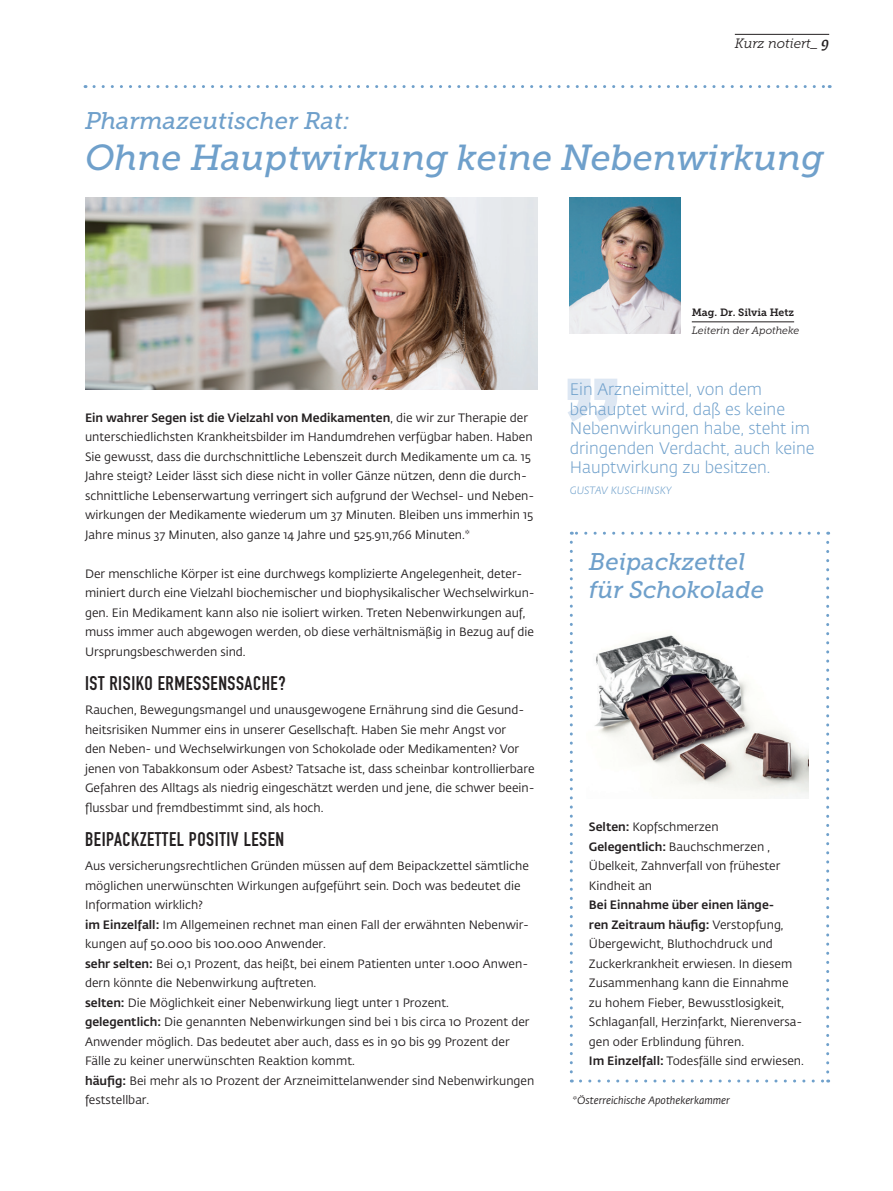
<style>
.page{position:relative;width:893px;height:1191px;background:#fff}
.page>*{position:absolute;margin:0;border:0;box-sizing:border-box;transform-origin:0 0}
.t1{font:900 108px "Arial";color:#dde7f3}
.t2{font:italic 36px "Museo Slab 500";letter-spacing:-.005em;color:#6fa0cb}
.t3{font:italic 24px/28.8px "Museo Slab 500";color:#6fa0cb}
.t4{font:19.5px "DIN Engschrift";letter-spacing:.03em;color:#231f20}
.t5{font:300 16.5px/19.5px "Fedra Sans Std";color:#6fa0cb}
.t6{font:italic 13.5px "Museo Slab 300";color:#231f20}
.t7{font:12px/19.5px "Fedra Sans Std";color:#231f20}
.t8{font:italic 10.5px "Fedra Sans Std";color:#231f20}
.t9{font:italic 10.5px "Museo Slab 300";color:#231f20}
.t10{font:10.5px "Museo Slab 700";color:#231f20}
.t11{font:italic 300 10.5px "Fedra Sans Std";color:#6fa0cb}
.s1{font-family:"Fedra Serif A Std Demi";font-size:15px}
.s2{font-weight:500}
</style>
<div class="page">
<hr style="left:735px;top:34px;width:94px;height:1px;background:#231f20">
<svg style="left:94px;top:85px;width:736px;height:3px"></svg>
<img style="left:85px;top:198px;width:452px;height:191px">
<img style="left:594px;top:635px;width:214px;height:162px">
<svg style="left:570px;top:542px;width:3px;height:540px"></svg>
<svg style="left:580px;top:1079px;width:249px;height:3px"></svg>
<svg style="left:826px;top:531px;width:3px;height:541px"></svg>
<svg style="left:571px;top:531px;width:247px;height:3px"></svg>
<img style="left:570px;top:198px;width:110px;height:136px">
<hr style="left:692px;top:321px;width:102px;height:1px;background:#231f20">
<p class="t6" style="left:735px;top:36px;width:96px">Kurz notiert_ <span class="s1">9</span></p>
<h3 class="t3" style="left:85px;top:107px;width:266px">Pharmazeutischer Rat:</h3>
<h2 class="t2" style="left:85px;top:137px;width:740px">Ohne Hauptwirkung keine Nebenwirkung</h2>
<p class="t7" style="left:85px;top:408px;width:451px"><span class="s2">Ein wahrer Segen ist die Vielzahl von Medikamenten</span>, die wir zur Therapie der unterschiedlichsten Krankheitsbilder im Handumdrehen verfügbar haben. Haben Sie gewusst, dass die durchschnittliche Lebenszeit durch Medikamente um ca. 15<br>Jahre steigt? Leider lässt sich diese nicht in voller Gänze nützen, denn die durch&shy;schnittliche Lebenserwartung verringert sich aufgrund der Wechsel- und Neben&shy;wirkungen der Medikamente wiederum um 37 Minuten. Bleiben uns immerhin 15<br>Jahre minus 37 Minuten, also ganze 14 Jahre und 525.911,766 Minuten.*</p>
<p class="t7" style="left:85px;top:564px;width:451px">Der menschliche Körper ist eine durchwegs komplizierte Angelegenheit, deter&shy;miniert durch eine Vielzahl biochemischer und biophysikalischer Wechselwirkun&shy;gen. Ein Medikament kann also nie isoliert wirken. Treten Nebenwirkungen auf, muss immer auch abgewogen werden, ob diese verhältnismäßig in Bezug auf die Ursprungsbeschwerden sind.</p>
<h3 class="t4" style="left:85px;top:672px;width:202px">IST RISIKO ERMESSENSSACHE?</h3>
<p class="t7" style="left:85px;top:700px;width:451px">Rauchen, Bewegungsmangel und unausgewogene Ernährung sind die Gesund&shy;heitsrisiken Nummer eins in unserer Gesellschaft. Haben Sie mehr Angst vor<br>den Neben- und Wechselwirkungen von Schokolade oder Medikamenten? Vor jenen von Tabakkonsum oder Asbest? Tatsache ist, dass scheinbar kontrollierbare Gefahren des Alltags als niedrig eingeschätzt werden und jene, die schwer beein&shy;flussbar und fremdbestimmt sind, als hoch.</p>
<h3 class="t4" style="left:85px;top:828px;width:201px">BEI PACKZETTEL POSITIV LESEN</h3>
<p class="t7" style="left:85px;top:856px;width:451px">Aus versicherungsrechtlichen Gründen müssen auf dem Beipackzettel sämtliche möglichen unerwünschten Wirkungen aufgeführt sein. Doch was bedeutet die Information wirklich?<br><span class="s2">im Einzelfall:</span> Im Allgemeinen rechnet man einen Fall der erwähnten Nebenwir&shy;kungen auf 50.000 bis 100.000 Anwender.<br><span class="s2">sehr selten:</span> Bei 0,1 Prozent, das heißt, bei einem Patienten unter 1.000 Anwen&shy;dern könnte die Nebenwirkung auftreten.<br><span class="s2">selten:</span> Die Möglichkeit einer Nebenwirkung liegt unter 1 Prozent.<br><span class="s2">gelegentlich:</span> Die genannten Nebenwirkungen sind bei 1 bis circa 10 Prozent der Anwender möglich. Das bedeutet aber auch, dass es in 90 bis 99 Prozent der Fälle zu keiner unerwünschten Reaktion kommt.<br><span class="s2">häufig:</span> Bei mehr als 10 Prozent der Arzneimittelanwender sind Nebenwirkungen feststellbar.</p>
<p class="t10" style="left:692px;top:306px;width:104px">Mag. Dr. Silvia Hetz</p>
<p class="t9" style="left:692px;top:324px;width:109px">Leiterin der Apotheke</p>
<h1 class="t1" style="left:565px;top:283px;width:55px">„</h1>
<h3 class="t5" style="left:570px;top:380px;width:246px">Ein Arzneimittel, von dem behauptet wird, daß es keine<br>Nebenwirkungen habe, steht im dringenden Verdacht, auch keine<br>Hauptwirkung zu besitzen.</h3>
<p class="t11" style="left:570px;top:484px;width:104px">GUSTAV KUSCHINSKY</p>
<h3 class="t3" style="left:589px;top:547px;width:177px">Beipackzettel für Schokolade</h3>
<p class="t7" style="left:589px;top:817px;width:193px"><span class="s2">Selten:</span> Kopfschmerzen<br><span class="s2">Gelegentlich:</span> Bauchschmerzen ,<br>Übelkeit, Zahnverfall von frühester<br>Kindheit an</p>
<p class="t7" style="left:589px;top:895px;width:216px"><span class="s2">Bei Einnahme über einen länge-<br>ren Zeitraum häufig:</span> Verstopfung, Übergewicht, Bluthochdruck und Zuckerkrankheit erwiesen. In diesem Zusammenhang kann die Einnahme zu hohem Fieber, Bewusstlosigkeit, Schlaganfall, Herzinfarkt, Nierenversa&shy;gen oder Erblindung führen.<br><span class="s2">I m Einzelfall:</span> Todesfälle sind erwiesen.</p>
<p class="t8" style="left:573px;top:1094px;width:159px">*Österreichische Apothekerkammer</p>
</div>
